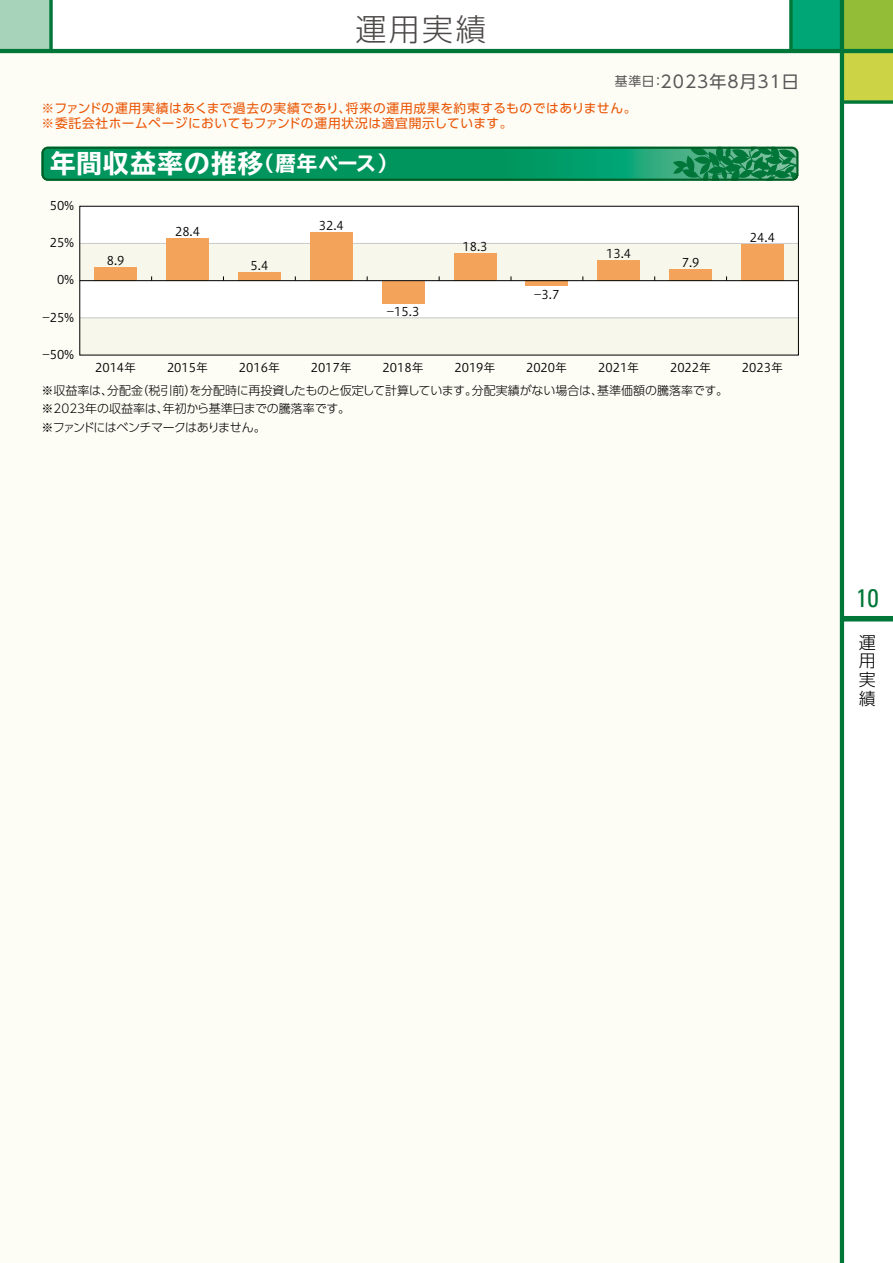
<style>
.page{position:relative;width:893px;height:1263px;background:#fff}
.page>*{position:absolute;margin:0;border:0;box-sizing:border-box;transform-origin:0 0}
.t1{font:300 30.9px "UD Shin Go Pro";color:#4c4948}
.t2{font:700 expanded 25.5px "TBUD Go Std";letter-spacing:.05em;color:#fff}
.t3{font:condensed 25.5px "Univers";color:#007739}
.t4{font:16.95px "UD Shin Go Pro";letter-spacing:.06em;color:#595757}
.t5{font:300 16.95px/18.8px "UD Shin Go Pro";color:#000;text-align:justify}
.t6{font:12.75px/14.9px "UD Shin Go Pro";letter-spacing:.045em;color:#ea5504}
.t7{font:300 12px/18px "UD Shin Go Pro";letter-spacing:-.02em;color:#000}
.t8{font:12px "Hiragino UD Sans Std W3";color:#000}
.s1{font-size:12.75px}
.s2{font-size:20.4px}
</style>
<div class="page">
<div style="left:842px;top:0;width:51px;height:51px;background:#93bd36"></div>
<div style="left:0;top:0;width:51px;height:51px;background:#a6d3b9"></div>
<div style="left:842px;top:51px;width:51px;height:51px;background:#ccd445"></div>
<div style="left:791px;top:0;width:51px;height:51px;background:#00a676"></div>
<svg style="left:49px;top:0;width:4px;height:49px"></svg>
<div style="left:0;top:51px;width:842px;height:1212px;background:#fdfcf5"></div>
<div style="left:842px;top:616px;width:51px;height:5px;background:#007739"></div>
<hr style="left:840px;top:0;width:4px;height:1263px;background:#007739">
<hr style="left:0;top:49px;width:893px;height:4px;background:#007739">
<svg style="left:844px;top:100px;width:49px;height:4px"></svg>
<svg style="left:789px;top:0;width:4px;height:49px"></svg>
<svg style="left:42px;top:147px;width:756px;height:34px;background:#089059"></svg>
<div style="left:80px;top:206px;width:718px;height:149px;background:#fff"></div>
<div style="left:80px;top:243px;width:718px;height:38px;background:#f8f7eb"></div>
<div style="left:80px;top:318px;width:718px;height:37px;background:#f8f7eb"></div>
<hr style="left:80px;top:243px;width:718px;height:1px;background:#c9caca">
<hr style="left:80px;top:317px;width:718px;height:1px;background:#c9caca">
<div style="left:741px;top:244px;width:43px;height:37px;background:#f4a45a"></div>
<div style="left:669px;top:269px;width:43px;height:12px;background:#f4a45a"></div>
<div style="left:597px;top:261px;width:43px;height:20px;background:#f4a45a"></div>
<div style="left:526px;top:281px;width:42px;height:5px;background:#f4a45a"></div>
<div style="left:454px;top:253px;width:42px;height:28px;background:#f4a45a"></div>
<div style="left:382px;top:281px;width:42px;height:22px;background:#f4a45a"></div>
<div style="left:310px;top:232px;width:43px;height:49px;background:#f4a45a"></div>
<div style="left:238px;top:273px;width:43px;height:8px;background:#f4a45a"></div>
<div style="left:166px;top:238px;width:43px;height:43px;background:#f4a45a"></div>
<div style="left:94px;top:267px;width:43px;height:14px;background:#f4a45a"></div>
<hr style="left:80px;top:280px;width:718px;height:1px;background:#000">
<h1 class="t1" style="left:356px;top:4px;width:132px">運用実績</h1>
<h3 class="t4" style="left:615px;top:68px;width:185px"><span class="s1">基準日：</span>2023年8月31日</h3>
<p class="t6" style="left:42px;top:101px;width:597px">※ファンドの運用実績はあくまで過去の実績であり、将来の運用成果を約束するものではありません。※委託会社ホームページにおいてもファンドの運用状況は適宜開示しています。</p>
<h2 class="t2" style="left:50px;top:149px;width:349px">年間収益率の推移<span class="s2">（暦年ベース）</span></h2>
<p class="t8" style="left:50px;top:196px;width:26px">50%</p>
<p class="t8" style="left:50px;top:234px;width:26px">25%</p>
<p class="t8" style="left:57px;top:271px;width:19px">0%</p>
<p class="t8" style="left:42px;top:308px;width:34px">-25%</p>
<p class="t8" style="left:42px;top:345px;width:34px">-50%</p>
<p class="t8" style="left:107px;top:251px;width:19px">8.9</p>
<p class="t8" style="left:175px;top:222px;width:27px">28.4</p>
<p class="t8" style="left:251px;top:257px;width:19px">5.4</p>
<p class="t8" style="left:319px;top:216px;width:27px">32.4</p>
<p class="t8" style="left:387px;top:302px;width:34px">-15.3</p>
<p class="t8" style="left:462px;top:237px;width:27px">18.3</p>
<p class="t8" style="left:534px;top:285px;width:27px">-3.7</p>
<p class="t8" style="left:606px;top:245px;width:27px">13.4</p>
<p class="t8" style="left:682px;top:253px;width:19px">7.9</p>
<p class="t8" style="left:750px;top:228px;width:27px">24.4</p>
<p class="t8" style="left:95px;top:358px;width:43px">2014年</p>
<p class="t8" style="left:167px;top:358px;width:43px">2015年</p>
<p class="t8" style="left:239px;top:358px;width:43px">2016年</p>
<p class="t8" style="left:311px;top:358px;width:43px">2017年</p>
<p class="t8" style="left:383px;top:358px;width:43px">2018年</p>
<p class="t8" style="left:454px;top:358px;width:43px">2019年</p>
<p class="t8" style="left:526px;top:358px;width:43px">2020年</p>
<p class="t8" style="left:598px;top:358px;width:43px">2021年</p>
<p class="t8" style="left:670px;top:358px;width:43px">2022年</p>
<p class="t8" style="left:742px;top:358px;width:43px">2023年</p>
<p class="t7" style="left:42px;top:381px;width:688px">※収益率は、分配金（税引前）を分配時に再投資したものと仮定して計算しています。分配実績がない場合は、基準価額の騰落率です。※2023年の収益率は、年初から基準日までの騰落率です。<br>※ファンドにはベンチマークはありません。</p>
<h2 class="t3" style="left:856px;top:582px;width:24px">10</h2>
<h3 class="t5" style="left:859px;top:632px;width:18px">運用実績</h3>
</div>
